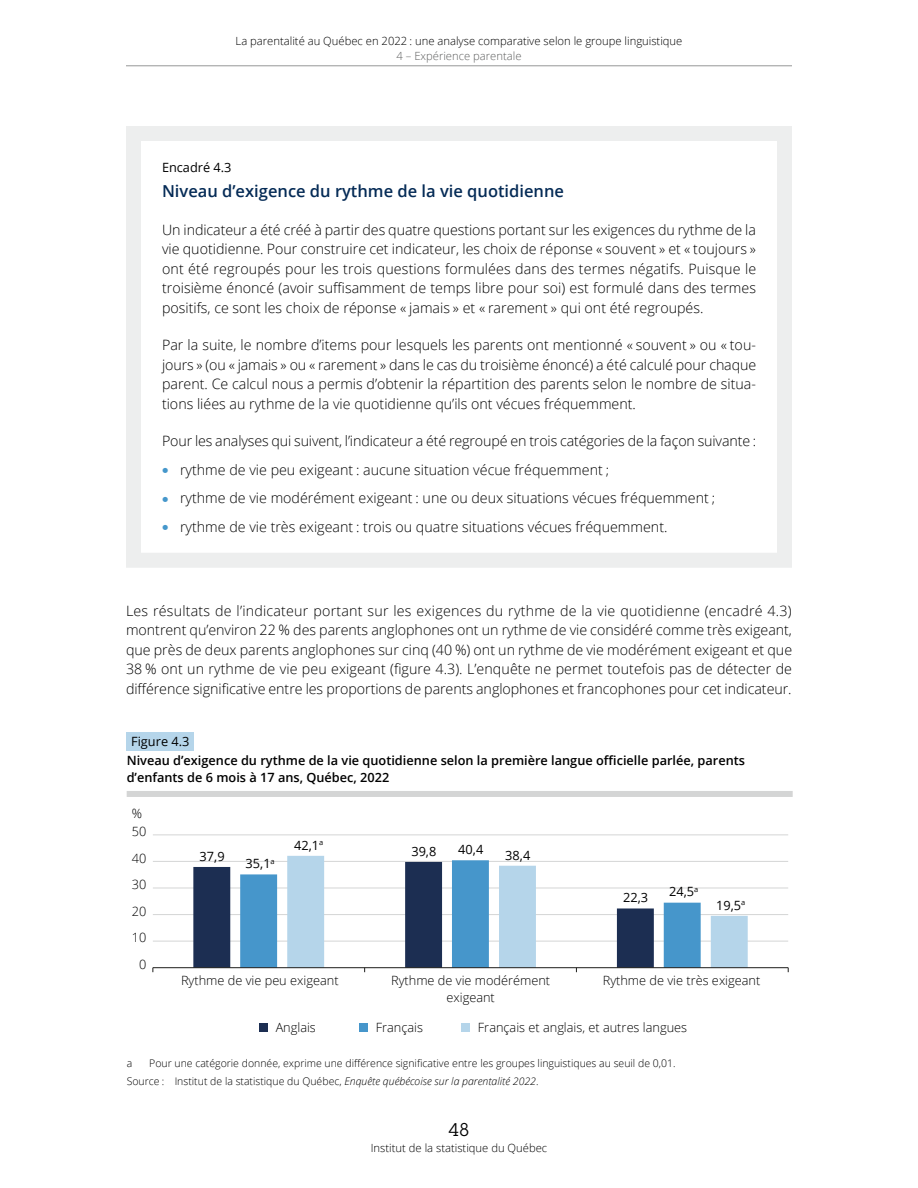
<style>
.page{position:relative;width:918px;height:1188px;background:#fff}
.page>*{position:absolute;margin:0;border:0;box-sizing:border-box;transform-origin:0 0}
.t1{font:18px "Lubalin Graph Std";color:#000}
.t2{font:600 16.5px "Open Sans";color:#052b56}
.t3{font:300 14.25px/19.5px "Open Sans";color:#000;text-align:justify}
.t4{font:300 12.75px/16.5px "Open Sans";color:#000;text-align:center}
.t5{font:600 12.75px/16.5px "Open Sans";color:#000}
.t6{font:12.75px "Open Sans";color:#000}
.t7{font:300 11.25px "Open Sans";color:#000}
.t8{font:300 11.25px "Open Sans";color:#5f6060}
.t9{font:300 10.5px/18px "Open Sans";color:#000}
.s1{font-style:italic}
</style>
<div class="page">
<hr style="left:126px;top:66px;width:666px;height:1px;background:#969798">
<div style="left:126px;top:126px;width:666px;height:442px;border:15px solid #edeeee"></div>
<div style="left:127px;top:732px;width:67px;height:19px;background:#b5d5ea"></div>
<div style="left:127px;top:791px;width:666px;height:6px;background:#d4d5d5"></div>
<div style="left:259px;top:1023px;width:9px;height:9px;background:#1c2e52"></div>
<div style="left:359px;top:1023px;width:9px;height:9px;background:#4696cb"></div>
<div style="left:461px;top:1023px;width:9px;height:9px;background:#b5d5ea"></div>
<hr style="left:153px;top:835px;width:635px;height:1px;background:#d4d5d5">
<hr style="left:153px;top:861px;width:635px;height:1px;background:#d4d5d5">
<hr style="left:153px;top:888px;width:635px;height:1px;background:#d4d5d5">
<hr style="left:153px;top:914px;width:635px;height:1px;background:#d4d5d5">
<hr style="left:153px;top:941px;width:635px;height:1px;background:#d4d5d5">
<svg style="left:193px;top:867px;width:47px;height:100px;fill:#1c2e52"></svg>
<svg style="left:240px;top:874px;width:47px;height:93px;fill:#4696cb"></svg>
<svg style="left:287px;top:856px;width:461px;height:111px"></svg>
<hr style="left:153px;top:967px;width:635px;height:1px;background:#1d1d1b">
<p class="t7" style="left:236px;top:33px;width:448px">La parentalité au Québec en 2022 : une analyse comparative selon le groupe linguistique</p>
<p class="t8" style="left:396px;top:48px;width:127px">4 – Expérience parentale</p>
<p class="t6" style="left:162px;top:158px;width:71px">Encadré 4.3</p>
<p class="t2" style="left:162px;top:180px;width:404px">Niveau d’exigence du rythme de la vie quotidienne</p>
<p class="t3" style="left:162px;top:219px;width:596px">Un indicateur a été créé à partir des quatre questions portant sur les exigences du rythme de la vie quotidienne. Pour construire cet indicateur, les choix de réponse « souvent » et « toujours » ont été regroupés pour les trois questions formulées dans des termes négatifs. Puisque le troisième énoncé (avoir suffisamment de temps libre pour soi) est formulé dans des termes positifs, ce sont les choix de réponse « jamais » et « rarement » qui ont été regroupés.</p>
<p class="t3" style="left:162px;top:335px;width:596px">Par la suite, le nombre d’items pour lesquels les parents ont mentionné « souvent » ou « tou&shy;jours » (ou « jamais » ou « rarement » dans le cas du troisième énoncé) a été calculé pour chaque parent. Ce calcul nous a permis d’obtenir la répartition des parents selon le nombre de situa&shy;tions liées au rythme de la vie quotidienne qu’ils ont vécues fréquemment.</p>
<p class="t3" style="left:180px;top:426px;width:578px;line-height:28.5px;text-align:left;text-indent:-18px">Pour les analyses qui suivent, l’indicateur a été regroupé en trois catégories de la façon suivante : rythme de vie peu exigeant : aucune situation vécue fréquemment ;<br>rythme de vie modérément exigeant : une ou deux situations vécues fréquemment ; rythme de vie très exigeant : trois ou quatre situations vécues fréquemment.</p>
<p class="t3" style="left:126px;top:600px;width:668px">Les résultats de l’indicateur portant sur les exigences du rythme de la vie quotidienne (encadré 4.3) montrent qu’environ 22 % des parents anglophones ont un rythme de vie considéré comme très exigeant, que près de deux parents anglophones sur cinq (40 %) ont un rythme de vie modérément exigeant et que 38 % ont un rythme de vie peu exigeant (figure 4.3). L’enquête ne permet toutefois pas de détecter de différence significative entre les proportions de parents anglophones et francophones pour cet indicateur.</p>
<p class="t6" style="left:131px;top:733px;width:60px">Figure 4.3</p>
<p class="t5" style="left:127px;top:752px;width:620px">Niveau d’exigence du rythme de la vie quotidienne selon la première langue officielle parlée, parents d’enfants de 6 mois à 17 ans, Québec, 2022</p>
<p class="t4" style="left:132px;top:805px;width:12px">%</p>
<p class="t4" style="left:132px;top:823px;width:16px">50</p>
<p class="t4" style="left:132px;top:850px;width:16px">40</p>
<p class="t4" style="left:132px;top:876px;width:16px">30</p>
<p class="t4" style="left:132px;top:903px;width:16px">20</p>
<p class="t4" style="left:132px;top:929px;width:16px">10</p>
<p class="t4" style="left:139px;top:956px;width:9px">0</p>
<p class="t6" style="left:294px;top:836px;width:31px">42,1<sup>a</sup></p>
<p class="t6" style="left:200px;top:847px;width:27px">37,9</p>
<p class="t6" style="left:411px;top:842px;width:27px">39,8</p>
<p class="t6" style="left:246px;top:855px;width:31px">35,1<sup>a</sup></p>
<p class="t6" style="left:458px;top:841px;width:27px">40,4</p>
<p class="t6" style="left:505px;top:846px;width:27px">38,4</p>
<p class="t6" style="left:623px;top:889px;width:27px">22,3</p>
<p class="t6" style="left:669px;top:883px;width:31px">24,5<sup>a</sup></p>
<p class="t6" style="left:716px;top:896px;width:31px">19,5<sup>a</sup></p>
<p class="t4" style="left:181px;top:972px;width:159px">Rythme de vie peu exigeant</p>
<p class="t4" style="left:603px;top:972px;width:159px">Rythme de vie très exigeant</p>
<p class="t4" style="left:391px;top:972px;width:161px">Rythme de vie modérément exigeant</p>
<p class="t4" style="left:276px;top:1018px;width:42px">Anglais</p>
<p class="t4" style="left:376px;top:1018px;width:49px">Français</p>
<p class="t4" style="left:478px;top:1018px;width:211px">Français et anglais, et autres langues</p>
<p class="t9" style="left:127px;top:1054px;width:550px;text-indent:23px">Pour une catégorie donnée, exprime une différence significative entre les groupes linguistiques au seuil de 0,01.<br>Source : Institut de la statistique du Québec, <span class="s1">Enquête québécoise sur la parentalité 2022</span>.</p>
<p class="t9" style="left:127px;top:1054px;width:7px">a</p>
<p class="t1" style="left:449px;top:1118px;width:22px">48</p>
<p class="t7" style="left:371px;top:1140px;width:178px">Institut de la statistique du Québec</p>
</div>
